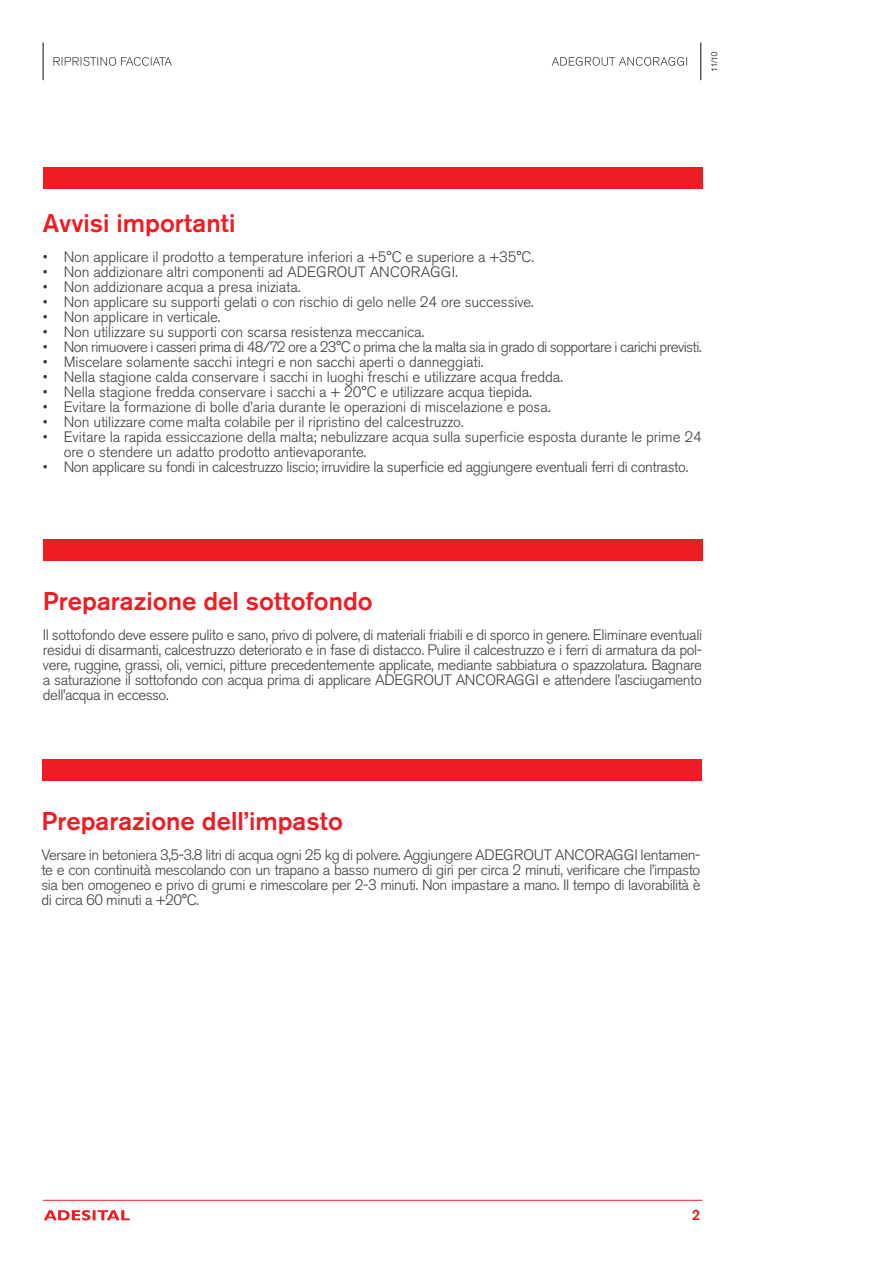
<style>
.page{position:relative;width:893px;height:1263px;background:#fff}
.page>*{position:absolute;margin:0;border:0;box-sizing:border-box;transform-origin:0 0}
.t1{font:500 25.5px "Akzidenz Grotesk BQ";color:#ee1d23}
.t2{font:300 15px/15px "Akzidenz Grotesk BQ";letter-spacing:-.01em;color:#3e3e3f;text-align:justify}
.t3{font:300 15px "Akzidenz Grotesk BQ";letter-spacing:-.03em;color:#3e3e3f}
.t4{font:300 15px "Akzidenz Grotesk BQ";letter-spacing:-.04em;color:#3e3e3f}
.t5{font:500 15px "Akzidenz Grotesk BQ";color:#ee1d23}
</style>
<div class="page">
<div style="left:43px;top:539px;width:659px;height:21px;background:#ee1d23"></div>
<div style="left:43px;top:759px;width:659px;height:22px;background:#ee1d23"></div>
<div style="left:43px;top:167px;width:659px;height:21px;background:#ee1d23"></div>
<hr style="left:43px;top:1200px;width:659px;height:1px;background:#ee1d23">
<svg style="left:44px;top:1210px;width:86px;height:10px"></svg>
<svg style="left:53px;top:57px;width:119px;height:9px"></svg>
<hr style="left:700px;top:43px;width:1px;height:37px;background:#3e3e3f">
<svg style="left:711px;top:52px;width:6px;height:19px"></svg>
<hr style="left:43px;top:43px;width:1px;height:37px;background:#3e3e3f">
<svg style="left:552px;top:57px;width:135px;height:9px"></svg>
<p class="t1" style="left:43px;top:207px;width:194px">Avvisi importanti</p>
<p class="t2" style="left:43px;top:250px;width:493px">• Non applicare il prodotto a temperature inferiori a +5°C e superiore a +35°C.</p>
<p class="t2" style="left:43px;top:265px;width:417px">• Non addizionare altri componenti ad ADEGROUT ANCORAGGI.</p>
<p class="t2" style="left:43px;top:280px;width:260px">• Non addizionare acqua a presa iniziata.</p>
<p class="t2" style="left:43px;top:295px;width:492px">• Non applicare su supporti gelati o con rischio di gelo nelle 24 ore successive.</p>
<p class="t2" style="left:43px;top:310px;width:179px">• Non applicare in verticale.</p>
<p class="t2" style="left:43px;top:325px;width:383px">• Non utilizzare su supporti con scarsa resistenza meccanica.</p>
<p class="t4" style="left:43px;top:338px;width:660px">• Non rimuovere i casseri prima di 48/72 ore a 23°C o prima che la malta sia in grado di sopportare i carichi previsti.</p>
<p class="t2" style="left:43px;top:355px;width:442px">• Miscelare solamente sacchi integri e non sacchi aperti o danneggiati.</p>
<p class="t2" style="left:43px;top:370px;width:522px">• Nella stagione calda conservare i sacchi in luoghi freschi e utilizzare acqua fredda.</p>
<p class="t2" style="left:43px;top:385px;width:491px">• Nella stagione fredda conservare i sacchi a + 20°C e utilizzare acqua tiepida.</p>
<p class="t2" style="left:43px;top:400px;width:509px">• Evitare la formazione di bolle d’aria durante le operazioni di miscelazione e posa.</p>
<p class="t2" style="left:43px;top:415px;width:422px">• Non utilizzare come malta colabile per il ripristino del calcestruzzo.</p>
<p class="t2" style="left:64px;top:430px;width:639px;text-indent:-21px">• Evitare la rapida essiccazione della malta; nebulizzare acqua sulla superficie esposta durante le prime 24 ore o stendere un adatto prodotto antievaporante.</p>
<p class="t3" style="left:43px;top:458px;width:647px">• Non applicare su fondi in calcestruzzo liscio; irruvidire la superficie ed aggiungere eventuali ferri di contrasto.</p>
<p class="t1" style="left:43px;top:585px;width:331px">Preparazione del sottofondo</p>
<p class="t2" style="left:43px;top:628px;width:661px">Il sottofondo deve essere pulito e sano, privo di polvere, di materiali friabili e di sporco in genere. Eliminare eventuali residui di disarmanti, calcestruzzo deteriorato e in fase di distacco. Pulire il calcestruzzo e i ferri di armatura da pol&shy;vere, ruggine, grassi, oli, vernici, pitture precedentemente applicate, mediante sabbiatura o spazzolatura. Bagnare a saturazione il sottofondo con acqua prima di applicare ADEGROUT ANCORAGGI e attendere l’asciugamento dell’acqua in eccesso.</p>
<p class="t1" style="left:41px;top:805px;width:303px">Preparazione dell’impasto</p>
<p class="t2" style="left:41px;top:847px;width:661px">Versare in betoniera 3,5-3.8 litri di acqua ogni 25 kg di polvere. Aggiungere ADEGROUT ANCORAGGI lentamen&shy;te e con continuità mescolando con un trapano a basso numero di giri per circa 2 minuti, verificare che l’impasto sia ben omogeneo e privo di grumi e rimescolare per 2-3 minuti. Non impastare a mano. Il tempo di lavorabilità è di circa 60 minuti a +20°C.</p>
<p class="t5" style="left:692px;top:1206px;width:10px">2</p>
</div>
